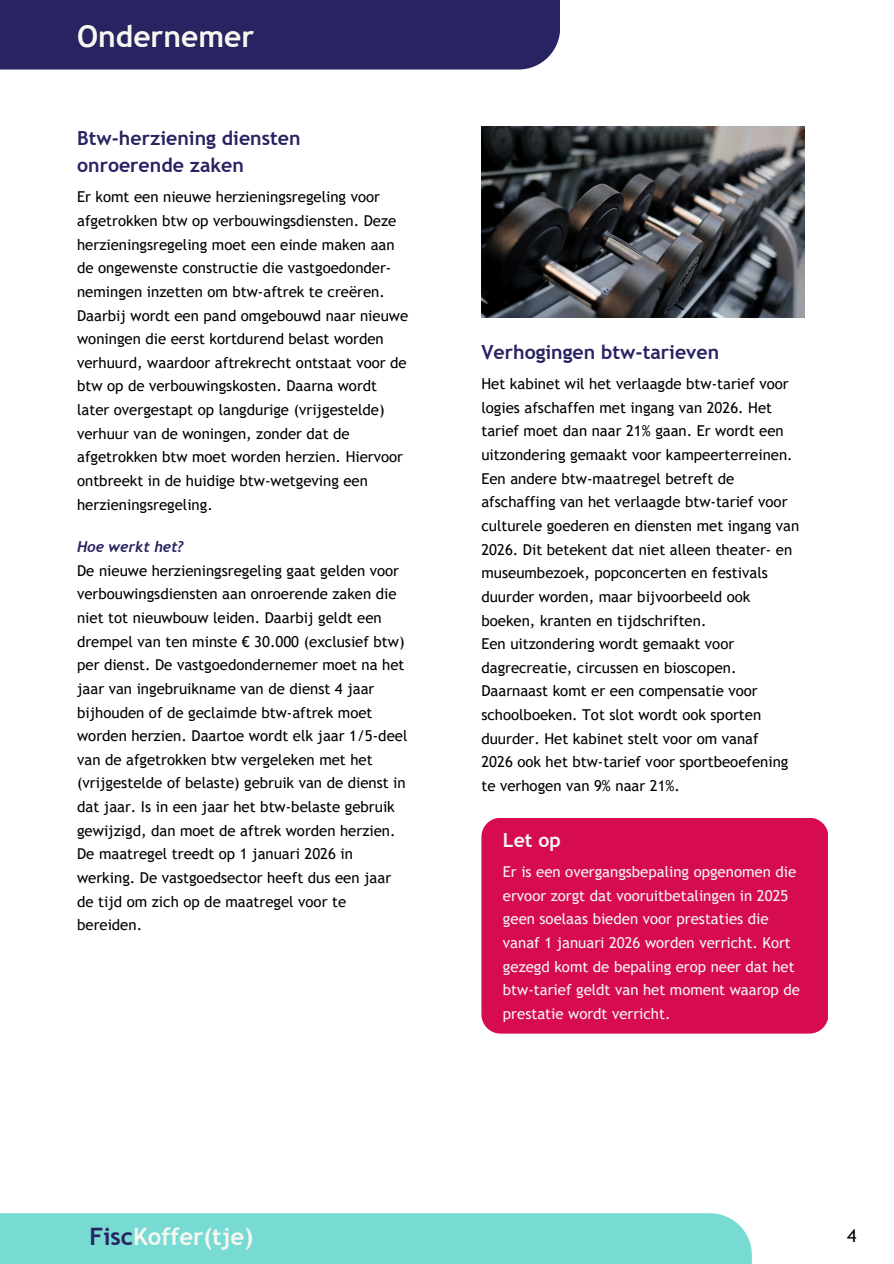
<style>
.page{position:relative;width:894px;height:1264px;background:#fff}
.page>*{position:absolute;margin:0;border:0;box-sizing:border-box;transform-origin:0 0}
.t1{font:700 30px "Trebuchet MS";color:#f7f7f1}
.t2{font:700 24px "Trebuchet MS";color:#f7f7f1}
.t3{font:700 19.5px/27px "Trebuchet MS";color:#282361}
.t4{font:700 19.5px "Trebuchet MS";color:#f7f7f1}
.t5{font:18px "Trebuchet MS";color:#000}
.t6{font:15px/23.7px "Trebuchet MS";color:#000}
.t7{font:15px/23.7px "Trebuchet MS";color:#f7f7f1}
.t8{font:italic 700 15px "Trebuchet";color:#282361}
.s1{color:#282361}
</style>
<div class="page">
<div style="left:0;top:1213px;width:751px;height:50px;background:#77dbd3"></div>
<div style="left:481px;top:817px;width:346px;height:216px;background:#d60b52;border-radius:19px"></div>
<div style="left:0;top:0;width:559px;height:70px;background:#282361"></div>
<img style="left:481px;top:127px;width:323px;height:190px">
<p class="t1" style="left:77px;top:19px;width:178px">Ondernemer</p>
<h3 class="t3" style="left:77px;top:125px;width:225px">Btw-herziening diensten onroerende zaken</h3>
<p class="t6" style="left:77px;top:185px;width:332px">Er komt een nieuwe herzieningsregeling voor afgetrokken btw op verbouwingsdiensten. Deze herzieningsregeling moet een einde maken aan de ongewenste constructie die vastgoedonder&shy;nemingen inzetten om btw-aftrek te creëren.<br>Daarbij wordt een pand omgebouwd naar nieuwe woningen die eerst kortdurend belast worden verhuurd, waardoor aftrekrecht ontstaat voor de btw op de verbouwingskosten. Daarna wordt later overgestapt op langdurige (vrijgestelde) verhuur van de woningen, zonder dat de afgetrokken btw moet worden herzien. Hiervoor ontbreekt in de huidige btw-wetgeving een herzieningsregeling.</p>
<p class="t8" style="left:77px;top:538px;width:108px">Hoe werkt het?</p>
<p class="t6" style="left:77px;top:558px;width:332px">De nieuwe herzieningsregeling gaat gelden voor verbouwingsdiensten aan onroerende zaken die niet tot nieuwbouw leiden. Daarbij geldt een drempel van ten minste € 30.000 (exclusief btw) per dienst. De vastgoedondernemer moet na het jaar van ingebruikname van de dienst 4 jaar bijhouden of de geclaimde btw-aftrek moet worden herzien. Daartoe wordt elk jaar 1/5-deel van de afgetrokken btw vergeleken met het (vrijgestelde of belaste) gebruik van de dienst in dat jaar. Is in een jaar het btw-belaste gebruik gewijzigd, dan moet de aftrek worden herzien.<br>De maatregel treedt op 1 januari 2026 in werking. De vastgoedsector heeft dus een jaar de tijd om zich op de maatregel voor te bereiden.</p>
<h3 class="t3" style="left:481px;top:338px;width:239px">Verhogingen btw-tarieven</h3>
<p class="t6" style="left:481px;top:372px;width:319px">Het kabinet wil het verlaagde btw-tarief voor logies afschaffen met ingang van 2026. Het tarief moet dan naar 21% gaan. Er wordt een uitzondering gemaakt voor kampeerterreinen.<br>Een andere btw-maatregel betreft de afschaffing van het verlaagde btw-tarief voor culturele goederen en diensten met ingang van 2026. Dit betekent dat niet alleen theater- en museumbezoek, popconcerten en festivals duurder worden, maar bijvoorbeeld ook boeken, kranten en tijdschriften.</p>
<h2 class="t6" style="left:481px;top:632px;width:281px">Een uitzondering wordt gemaakt voor dagrecreatie, circussen en bioscopen.<br>Daarnaast komt er een compensatie voor schoolboeken. Tot slot wordt ook sporten duurder. Het kabinet stelt voor om vanaf</h2>
<p class="t6" style="left:481px;top:750px;width:308px">2026 ook het btw-tarief voor sportbeoefening te verhogen van 9% naar 21%.</p>
<h1 class="t4" style="left:503px;top:829px;width:59px">Let op</h1>
<h3 class="t7" style="left:503px;top:859px;width:298px">Er is een overgangsbepaling opgenomen die ervoor zorgt dat vooruitbetalingen in 2025 geen soelaas bieden voor prestaties die vanaf 1 januari 2026 worden verricht. Kort gezegd komt de bepaling erop neer dat het btw-tarief geldt van het moment waarop de prestatie wordt verricht.</h3>
<p class="t2" style="left:89px;top:1222px;width:165px"><span class="s1">Fisc</span>Koffer(tje)</p>
<p class="t5" style="left:847px;top:1224px;width:11px">4</p>
</div>
